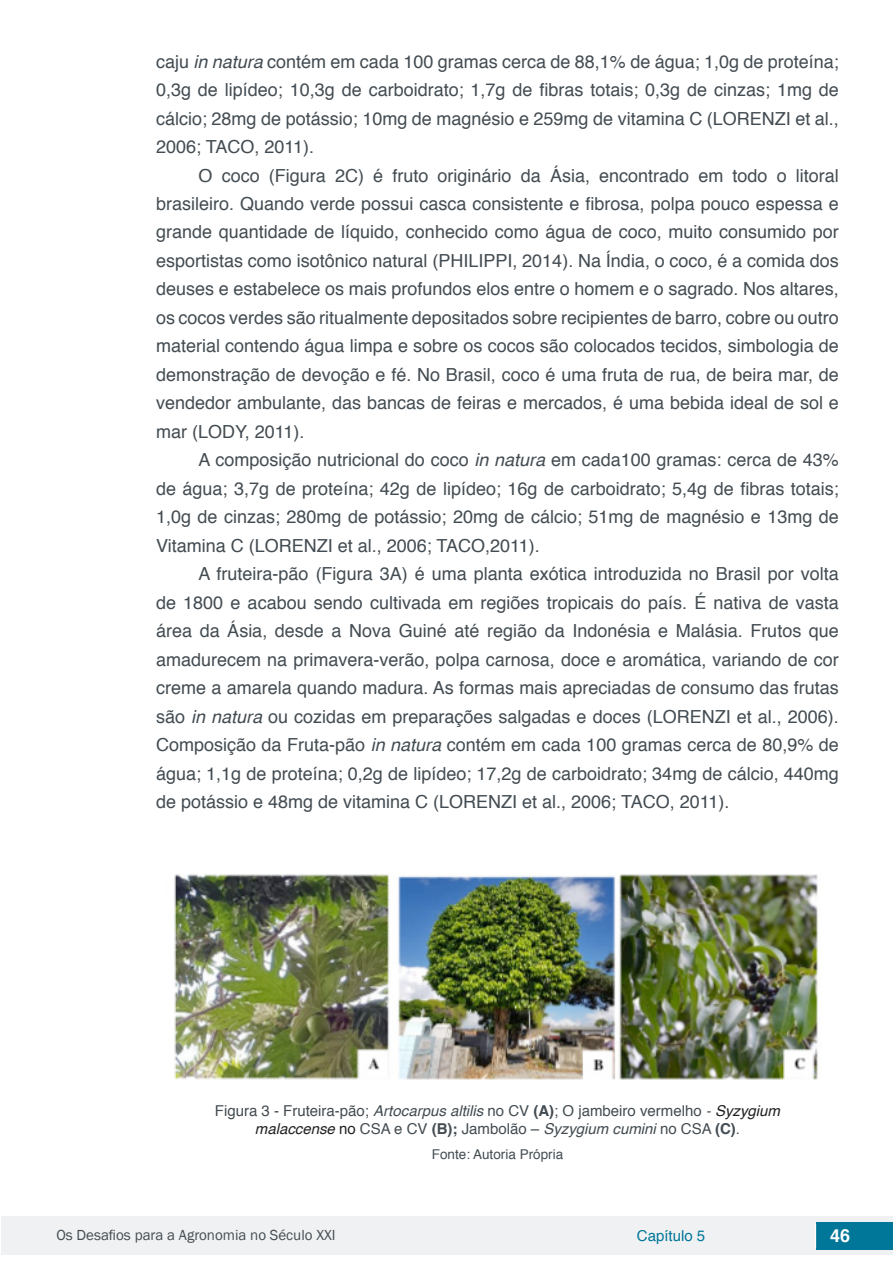
<style>
.page{position:relative;width:893px;height:1263px;background:#fff}
.page>*{position:absolute;margin:0;border:0;box-sizing:border-box;transform-origin:0 0}
.t1{font:18px/28.5px "Helvetica";color:#434c52;text-align:justify}
.t2{font:700 18px "Helvetica";color:#fff}
.t3{font:15px/18px "Helvetica";color:#434c52;text-align:center}
.t4{font:15px "Franklin Gothic";color:#434c52}
.t5{font:15px "Helvetica";color:#007699}
.t6{font:13.5px "Helvetica";color:#434c52}
.s1{font-style:italic}
.s2{font-weight:700}
.s3{font-style:italic;color:#222}
.s4{color:#222}
</style>
<div class="page">
<div style="left:1px;top:1216px;width:891px;height:38px;background:#f0f1f2"></div>
<div style="left:816px;top:1222px;width:77px;height:27px;background:#007699"></div>
<svg style="left:815px;top:1224px;width:1px;height:24px"></svg>
<img style="left:174px;top:874px;width:644px;height:206px">
<p class="t1" style="left:156px;top:47px;width:684px">caju <span class="s1">in natura</span> contém em cada 100 gramas cerca de 88,1% de água; 1,0g de proteína; 0,3g de lipídeo; 10,3g de carboidrato; 1,7g de fibras totais; 0,3g de cinzas; 1mg de cálcio; 28mg de potássio; 10mg de magnésio e 259mg de vitamina C (LORENZI et al., 2006; TACO, 2011).</p>
<p class="t1" style="left:156px;top:161px;width:684px;text-indent:43px">O coco (Figura 2C) é fruto originário da Ásia, encontrado em todo o litoral brasileiro. Quando verde possui casca consistente e fibrosa, polpa pouco espessa e grande quantidade de líquido, conhecido como água de coco, muito consumido por esportistas como isotônico natural (PHILIPPI, 2014). Na Índia, o coco, é a comida dos deuses e estabelece os mais profundos elos entre o homem e o sagrado. Nos altares, os cocos verdes são ritualmente depositados sobre recipientes de barro, cobre ou outro material contendo água limpa e sobre os cocos são colocados tecidos, simbologia de demonstração de devoção e fé. No Brasil, coco é uma fruta de rua, de beira mar, de vendedor ambulante, das bancas de feiras e mercados, é uma bebida ideal de sol e mar (LODY, 2011).</p>
<p class="t1" style="left:156px;top:446px;width:684px;text-indent:43px">A composição nutricional do coco <span class="s1">in natura</span> em cada100 gramas: cerca de 43% de água; 3,7g de proteína; 42g de lipídeo; 16g de carboidrato; 5,4g de fibras totais; 1,0g de cinzas; 280mg de potássio; 20mg de cálcio; 51mg de magnésio e 13mg de Vitamina C (LORENZI et al., 2006; TACO,2011).</p>
<p class="t1" style="left:156px;top:560px;width:684px;text-indent:43px">A fruteira-pão (Figura 3A) é uma planta exótica introduzida no Brasil por volta de 1800 e acabou sendo cultivada em regiões tropicais do país. É nativa de vasta área da Ásia, desde a Nova Guiné até região da Indonésia e Malásia. Frutos que amadurecem na primavera-verão, polpa carnosa, doce e aromática, variando de cor creme a amarela quando madura. As formas mais apreciadas de consumo das frutas são <span class="s1">in natura</span> ou cozidas em preparações salgadas e doces (LORENZI et al., 2006).<br>Composição da Fruta-pão <span class="s1">in natura</span> contém em cada 100 gramas cerca de 80,9% de água; 1,1g de proteína; 0,2g de lipídeo; 17,2g de carboidrato; 34mg de cálcio, 440mg de potássio e 48mg de vitamina C (LORENZI et al., 2006; TACO, 2011).</p>
<p class="t3" style="left:215px;top:1102px;width:567px">Figura 3 - Fruteira-pão; <span class="s1">Artocarpus altilis</span> no CV <span class="s2">(A)</span>; O jambeiro vermelho <span class="s1">-</span> <span class="s3">Syzygium malaccense</span> <span class="s4">no</span> CSA e CV <span class="s2">(B);</span> Jambolão – <span class="s1">Syzygium cumini</span> no CSA <span class="s2">(C)</span>.</p>
<p class="t6" style="left:432px;top:1143px;width:133px">Fonte: Autoria Própria</p>
<p class="t4" style="left:56px;top:1226px;width:281px">Os Desafios para a Agronomia no Século XXI</p>
<p class="t5" style="left:637px;top:1224px;width:70px">Capítulo 5</p>
<p class="t2" style="left:830px;top:1221px;width:22px">46</p>
</div>
